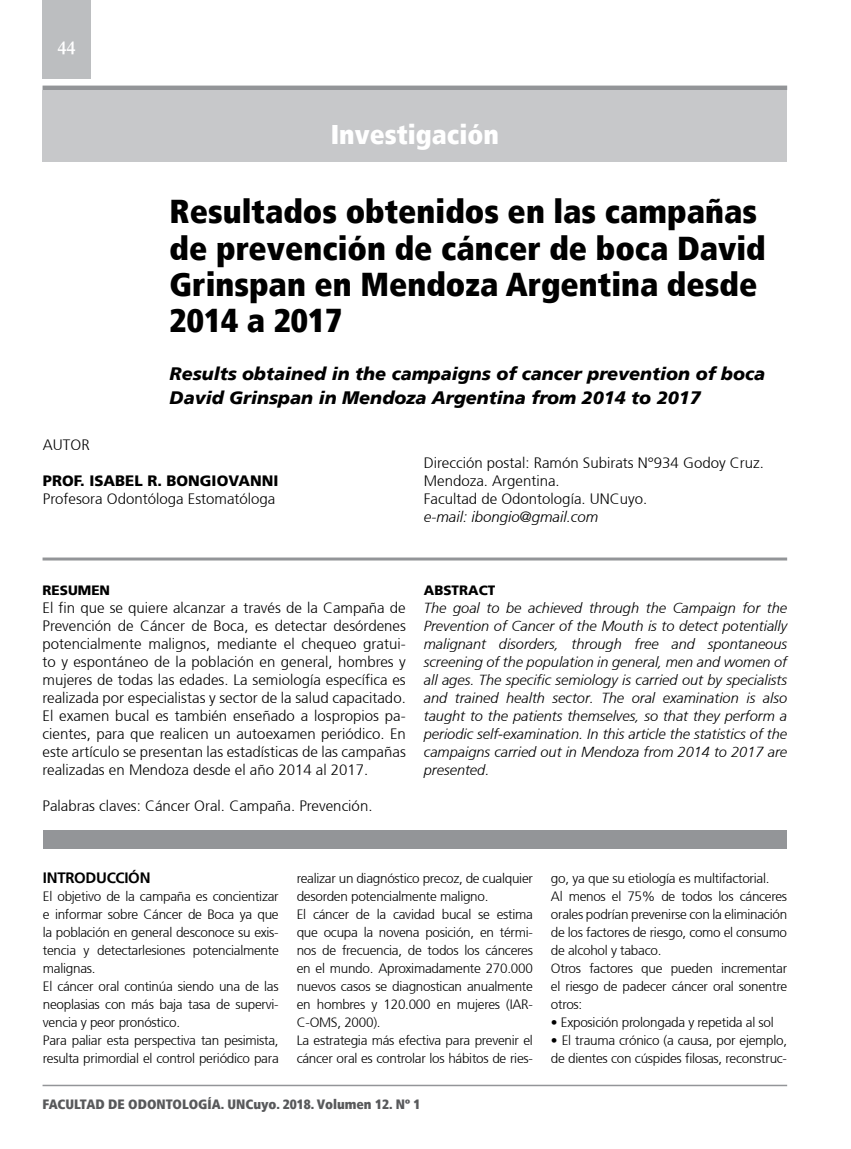
<style>
.page{position:relative;width:851px;height:1149px;background:#fff}
.page>*{position:absolute;margin:0;border:0;box-sizing:border-box;transform-origin:0 0}
.t1{font:33px/36px "Frutiger 87 Cond Extra Blk";color:#000}
.t2{font:27px "Frutiger 87 Cond Extra Blk";color:#fff}
.t3{font:700 19.5px "Garamond";color:#fff}
.t4{font:italic 900 18px/24px "Frutiger 76";color:#000}
.t5{font:300 15px/18px "Frutiger 45";color:#000;text-align:justify}
.t6{font:900 15px "Frutiger 75";color:#000}
.t7{font:italic 300 15px "Frutiger 46";color:#000}
.t8{font:700 15px "Frutiger";letter-spacing:-.02em;color:#000}
.t9{font:italic 300 14.55px/18px "Frutiger";color:#000;text-align:justify}
.t10{font:300 13.5px/18px "Frutiger 45";letter-spacing:-.02em;color:#000}
.t11{font:13.5px "Frutiger 87 Cond Extra Blk";color:#58595b}
.t12{font:900 13.5px "Frutiger 75";color:#000}
</style>
<div class="page">
<div style="left:43px;top:0;width:48px;height:79px;background:#bcbec0"></div>
<hr style="left:43px;top:1084px;width:744px;height:1px;background:#939598">
<div style="left:43px;top:85px;width:744px;height:5px;background:#939598"></div>
<div style="left:43px;top:90px;width:744px;height:72px;background:#c7c8ca"></div>
<hr style="left:43px;top:557px;width:744px;height:3px;background:#939598">
<div style="left:43px;top:830px;width:744px;height:18px;background:#939598"></div>
<h3 class="t3" style="left:57px;top:35px;width:20px">44</h3>
<h2 class="t2" style="left:331px;top:118px;width:169px">Investigación</h2>
<h1 class="t1" style="left:170px;top:194px;width:597px">Resultados obtenidos en las campañas de prevención de cáncer de boca David<br>Grinspan en Mendoza Argentina desde<br>2014 a 2017</h1>
<h3 class="t4" style="left:170px;top:361px;width:597px">Results obtained in the campaigns of cancer prevention of boca<br>David Grinspan in Mendoza Argentina from 2014 to 2017</h3>
<p class="t5" style="left:43px;top:436px;width:48px">AUTO R</p>
<p class="t6" style="left:43px;top:472px;width:11px">PROF</p>
<p class="t6" style="left:80px;top:472px;width:25px">. ISABEL</p>
<p class="t6" style="left:147px;top:472px;width:41px">R. BONGIOVANNI</p>
<p class="t5" style="left:43px;top:490px;width:234px">Profesora Odontóloga Estomatóloga</p>
<p class="t5" style="left:424px;top:454px;width:341px;text-align:left">Dirección postal: Ramón Subirats N°934 Godoy Cruz.<br>Mendoza. Argentina.<br>Facultad de Odontología. UNCuyo.</p>
<p class="t7" style="left:424px;top:508px;width:176px">e-mail: ibongio@gmail.com</p>
<p class="t12" style="left:43px;top:581px;width:69px">RESUMEN</p>
<p class="t5" style="left:43px;top:598px;width:365px">El fin que se quiere alcanzar a través de la Campaña de Prevención de Cáncer de Boca, es detectar desórdenes potencialmente malignos, mediante el chequeo gratui&shy;to y espontáneo de la población en general, hombres y mujeres de todas las edades. La semiología específica es realizada por especialistas y sector de la salud capacitado.<br>El examen bucal es también enseñado a lospropios pa&shy;cientes, para que realicen un autoexamen periódico. En este artículo se presentan las estadísticas de las campañas realizadas en Mendoza desde el año 2014 al 2017.</p>
<p class="t5" style="left:43px;top:796px;width:331px">Palabras claves: Cáncer Oral. Campaña. Prevención.</p>
<p class="t12" style="left:424px;top:581px;width:73px">ABSTRACT</p>
<p class="t9" style="left:424px;top:598px;width:365px">The goal to be achieved through the Campaign for the Prevention of Cancer of the Mouth is to detect potentially malignant disorders, through free and spontaneous screening of the population in general, men and women of all ages. The specific semiology is carried out by specialists and trained health sector. The oral examination is also taught to the patients themselves, so that they perform a periodic self-examination. In this article the statistics of the campaigns carried out in Mendoza from 2014 to 2017 are presented.</p>
<p class="t8" style="left:43px;top:868px;width:109px">INTRODUCCIÓN</p>
<p class="t10" style="left:43px;top:887px;width:237px">El objetivo de la campaña es concientizar e informar sobre Cáncer de Boca ya que la población en general desconoce su exis&shy;tencia y detectarlesiones potencialmente malignas.<br>El cáncer oral continúa siendo una de las neoplasias con más baja tasa de supervi&shy;vencia y peor pronóstico.<br>Para paliar esta perspectiva tan pesimista, resulta primordial el control periódico para</p>
<p class="t10" style="left:297px;top:869px;width:238px">realizar un diagnóstico precoz, de cualquier desorden potencialmente maligno.<br>El cáncer de la cavidad bucal se estima que ocupa la novena posición, en térmi&shy;nos de frecuencia, de todos los cánceres en el mundo. Aproximadamente 270.000 nuevos casos se diagnostican anualmente en hombres y 120.000 en mujeres (IAR-C-OMS, 2000).<br>La estrategia más efectiva para prevenir el cáncer oral es controlar los hábitos de ries-</p>
<p class="t10" style="left:551px;top:868px;width:238px">go, ya que su etiología es multifactorial.<br>Al menos el 75% de todos los cánceres orales podrían prevenirse con la eliminación de los factores de riesgo, como el consumo de alcohol y tabaco.<br>Otros factores que pueden incrementar el riesgo de padecer cáncer oral sonentre otros:</p>
<p class="t10" style="left:551px;top:1012px;width:224px">• Exposición prolongada y repetida al sol</p>
<p class="t10" style="left:551px;top:1030px;width:238px">• El trauma crónico (a causa, por ejemplo, de dientes con cúspides filosas, reconstruc-</p>
<p class="t11" style="left:43px;top:1095px;width:379px">FACULTAD DE ODONTOLOGÍA. UNCuyo. 2018. Volumen 12. Nº 1</p>
</div>
